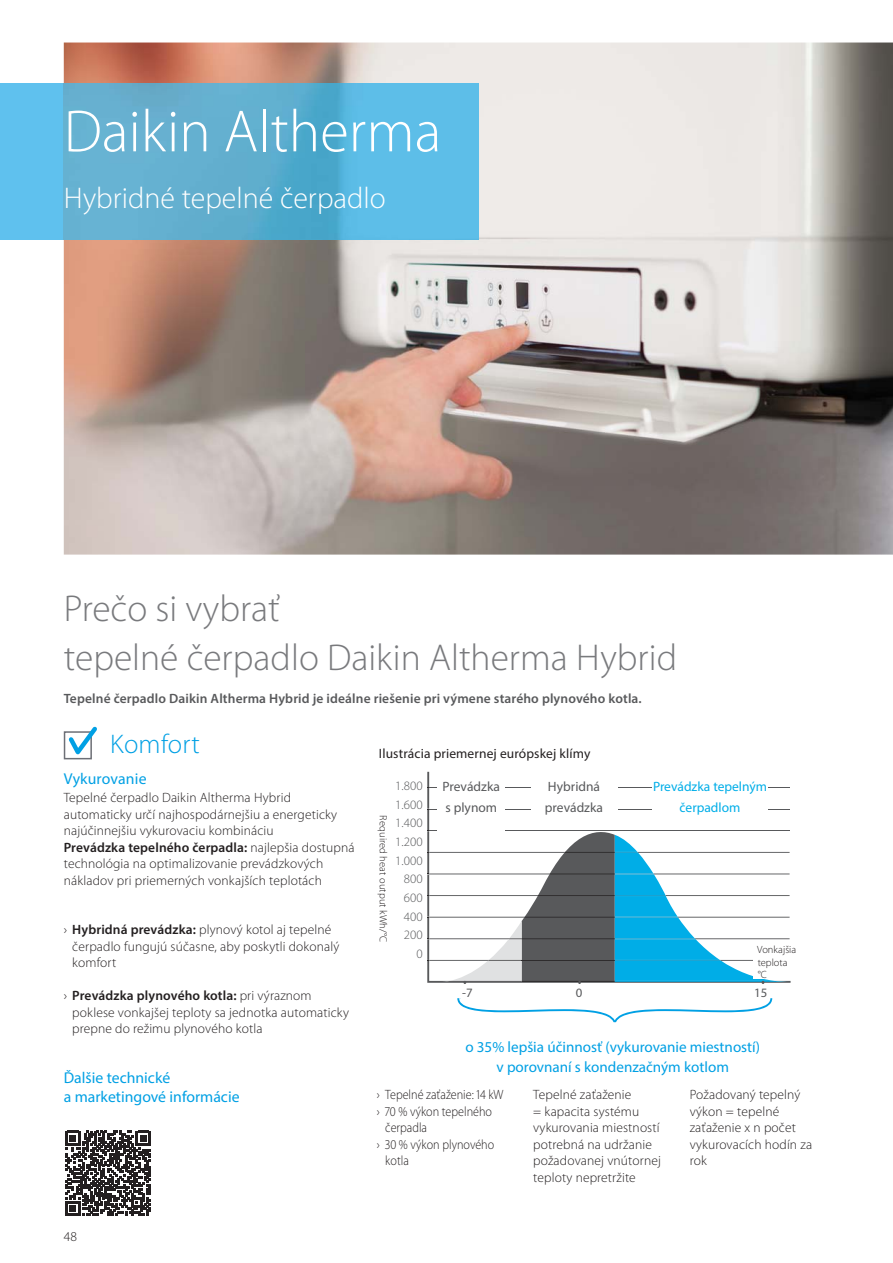
<style>
.page{position:relative;width:893px;height:1263px;background:#fff}
.page>*{position:absolute;margin:0;border:0;box-sizing:border-box;transform-origin:0 0}
.t1{font:300 60px "Myriad Pro";color:#fff}
.t2{font:300 37.5px/49.5px "Myriad Pro";color:#797a7d}
.t3{font:300 30px "Myriad Pro";color:#fff}
.t4{font:300 27px "Myriad Pro";letter-spacing:.01em;color:#00a0e4}
.t5{font:15.75px/18.9px "Myriad Pro";color:#00a0e4}
.t6{font:15.15px/20.1px "Myriad Pro";color:#00a0e4;text-align:center}
.t7{font:300 13.5px/16.5px "Myriad Pro";letter-spacing:.01em;color:#231f20}
.t8{font:600 13.5px "Myriad Pro";letter-spacing:.01em;color:#58595b}
.t9{font:300 13.5px "Myriad Pro";letter-spacing:.01em;color:#231f20;scale:.9 1}
.t10{font:13.5px "Myriad Pro";letter-spacing:.01em;color:#231f20}
.t11{font:13.5px/20.1px "Myriad Pro";color:#58595b}
.t12{font:13.5px/20.1px "Myriad Pro";color:#00aee8;text-align:center}
.t13{font:300 12.9px/18.6px "Myriad Pro";color:#58595b;text-align:right}
.t14{font:12.9px "Myriad Pro";color:#58595b}
.t15{font:300 10.5px/12.6px "Myriad Pro";letter-spacing:.01em;color:#231f20}
.s1{font-weight:600}
</style>
<div class="page">
<img style="left:64px;top:43px;width:829px;height:512px">
<div style="left:64px;top:731px;width:28px;height:28px;border:2px solid #6d6f76"></div>
<svg style="left:65px;top:726px;width:32px;height:34px"></svg>
<div style="left:0;top:84px;width:64px;height:156px;background:#5fc1ee"></div>
<img style="left:64px;top:84px;width:414px;height:156px">
<svg style="left:66px;top:1131px;width:84px;height:85px"></svg>
<hr style="left:429px;top:787px;width:361px;height:1px;background:#58595b">
<hr style="left:429px;top:809px;width:361px;height:1px;background:#58595b">
<hr style="left:427px;top:810px;width:2px;height:20px;background:#58595b">
<hr style="left:427px;top:788px;width:2px;height:21px;background:#58595b">
<svg style="left:427px;top:772px;width:2px;height:16px"></svg>
<svg style="left:457px;top:998px;width:315px;height:24px"></svg>
<svg style="left:427px;top:826px;width:364px;height:158px"></svg>
<div style="left:531px;top:781px;width:86px;height:32px;background:#fff"></div>
<div style="left:438px;top:781px;width:67px;height:54px;background:#fff"></div>
<div style="left:652px;top:781px;width:116px;height:33px;background:#fff"></div>
<div style="left:753px;top:945px;width:70px;height:33px;background:#fff"></div>
<h1 class="t1" style="left:64px;top:109px;width:379px">Daikin Altherma</h1>
<h3 class="t3" style="left:64px;top:187px;width:324px">Hybridné tepelné čerpadlo</h3>
<h2 class="t2" style="left:64px;top:587px;width:615px">Prečo si vybrať<br>tepelné čerpadlo Daikin Altherma Hybrid</h2>
<p class="t8" style="left:64px;top:693px;width:579px">Tepelné čerpadlo Daikin Altherma Hybrid je ideálne riešenie pri výmene starého plynového kotla.</p>
<h3 class="t4" style="left:110px;top:733px;width:91px">Komfort</h3>
<p class="t5" style="left:64px;top:771px;width:84px">Vykurovanie</p>
<p class="t7" style="left:64px;top:791px;width:292px">Tepelné čerpadlo Daikin Altherma Hybrid automaticky určí najhospodárnejšiu a energeticky najúčinnejšiu vykurovaciu kombináciu<br><span class="s1">Prevádzka tepelného čerpadla:</span> najlepšia dostupná technológia na optimalizovanie prevádzkových nákladov pri priemerných vonkajších teplotách</p>
<p class="t7" style="left:72px;top:923px;width:269px;text-indent:-9px">› <span class="s1">Hybridná prevádzka:</span> plynový kotol aj tepelné čerpadlo fungujú súčasne, aby poskytli dokonalý komfort</p>
<p class="t7" style="left:72px;top:989px;width:278px;text-indent:-9px">› <span class="s1">Prevádzka plynového kotla:</span> pri výraznom poklese vonkajšej teploty sa jednotka automaticky prepne do režimu plynového kotla</p>
<p class="t5" style="left:64px;top:1069px;width:177px">Ďalšie technické<br>a marketingové informácie</p>
<p class="t7" style="left:64px;top:1230px;width:15px">48</p>
<p class="t10" style="left:379px;top:748px;width:213px">Ilustrácia priemernej európskej klímy</p>
<p class="t11" style="left:545px;top:778px;width:60px">Hybridná prevádzka</p>
<p class="t13" style="left:395px;top:778px;width:29px">1.800<br>1.600<br>1.400<br>1.200<br>1.000<br>800<br>600<br>400<br>200<br>0</p>
<p class="t11" style="left:443px;top:778px;width:59px">Prevádzka s plynom</p>
<p class="t12" style="left:653px;top:778px;width:116px">Prevádzka tepelným čerpadlom</p>
<p class="t15" style="left:389px;top:815px;width:128px;rotate:90deg">Required heat output kWh/°C</p>
<p class="t15" style="left:757px;top:944px;width:40px">Vonkajšia teplota °C</p>
<p class="t14" style="left:462px;top:988px;width:12px">-7</p>
<p class="t14" style="left:576px;top:988px;width:8px">0</p>
<p class="t14" style="left:754px;top:988px;width:15px">15</p>
<p class="t6" style="left:465px;top:1038px;width:296px">o 35% lepšia účinnosť (vykurovanie miestností) v porovnaní s kondenzačným kotlom</p>
<p class="t9" style="left:377px;top:1089px;width:142px">› Tepelné zaťaženie: 14 kW</p>
<p class="t9" style="left:377px;top:1106px;width:130px">› 70 % výkon tepelného</p>
<p class="t9" style="left:385px;top:1122px;width:48px">čerpadla</p>
<p class="t9" style="left:377px;top:1139px;width:132px">› 30 % výkon plynového</p>
<p class="t9" style="left:385px;top:1155px;width:28px">kotla</p>
<p class="t7" style="left:533px;top:1088px;width:129px">Tepelné zaťaženie<br>= kapacita systému vykurovania miestností potrebná na udržanie požadovanej vnútornej teploty nepretržite</p>
<p class="t7" style="left:690px;top:1088px;width:124px">Požadovaný tepelný výkon = tepelné zaťaženie x n počet vykurovacích hodín za rok</p>
</div>
